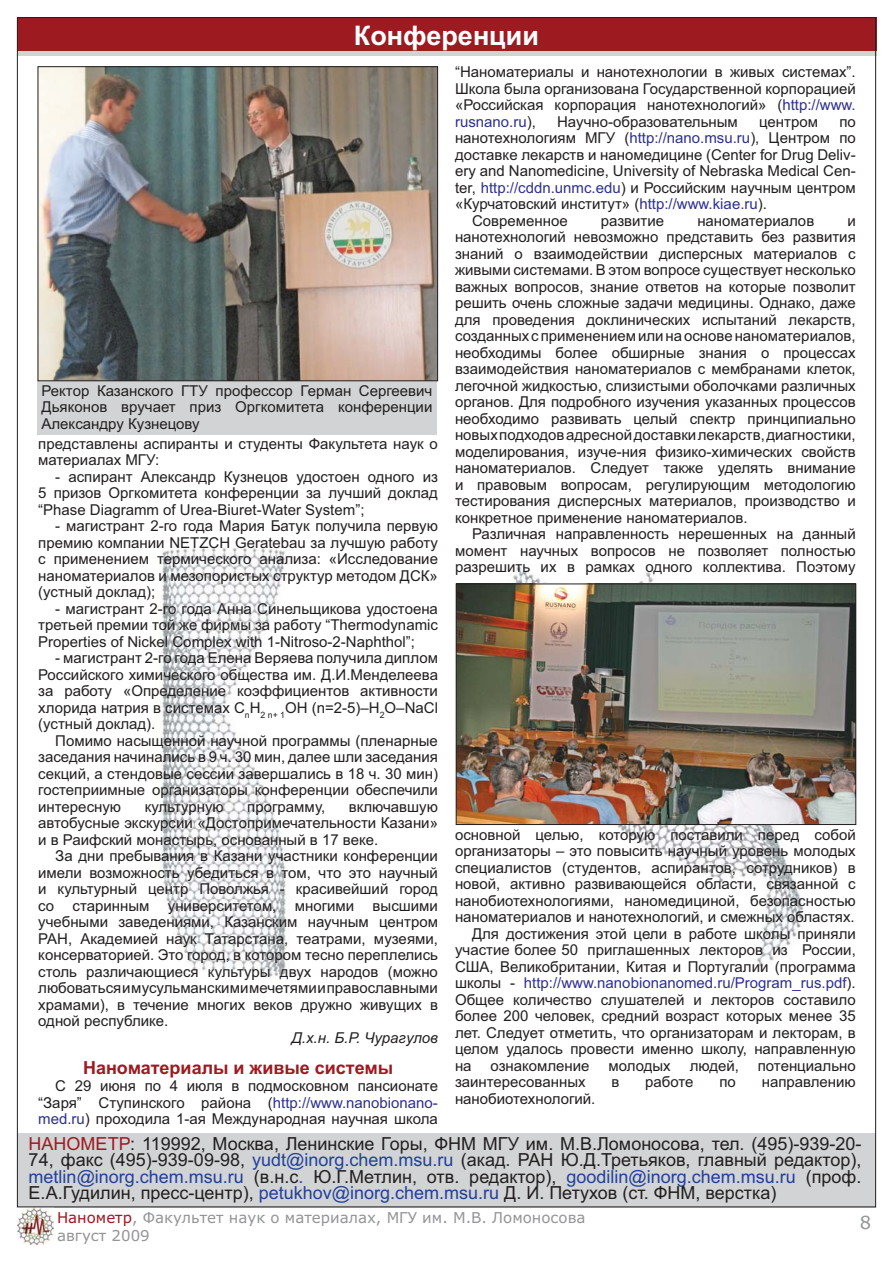
<style>
.page{position:relative;width:893px;height:1263px;background:#fff}
.page>*{position:absolute;margin:0;border:0;box-sizing:border-box;transform-origin:0 0}
.t1{font:700 27px "Arial";color:#fff}
.t2{font:18px/16.5px "Arial";color:#231f20;text-align:justify}
.t3{font:700 18px "Arial";color:#9e1a21}
.t4{font:18px "Verdana";color:#939598}
.t5{font:15px/16.5px "Arial";color:#231f20;text-align:justify}
.t6{font:15px/18px "Verdana";color:#939598}
.t7{font:15px "Arial";color:#2e3092}
.t8{font:italic 15px "Arial";color:#231f20}
.s1{color:#2e3092}
.s2{color:#231f20}
.s3{color:#9e1a21}
.s4{color:#21409a}
</style>
<div class="page">
<img style="left:161px;top:547px;width:125px;height:430px">
<img style="left:506px;top:566px;width:319px;height:391px">
<div style="left:17px;top:1133px;width:858px;height:74px;background:#d1d3d4"></div>
<img style="left:458px;top:586px;width:396px;height:237px">
<div style="left:456px;top:584px;width:400px;height:241px;border:1px solid #231f20"></div>
<div style="left:37px;top:381px;width:400px;height:53px;background:#d1d3d4"></div>
<img style="left:40px;top:68px;width:396px;height:311px">
<div style="left:38px;top:66px;width:400px;height:315px;border:1px solid #231f20"></div>
<img style="left:17px;top:1207px;width:37px;height:38px">
<div style="left:17px;top:17px;width:859px;height:34px;background:#9e1a21"></div>
<div style="left:17px;top:51px;width:859px;height:5px;background:#d1d3d4"></div>
<h1 class="t1" style="left:354px;top:20px;width:187px">Конференции</h1>
<p class="t5" style="left:42px;top:384px;width:392px">Ректор Казанского ГТУ профессор Герман Сергеевич Дьяконов вручает приз Оргкомитета конференции Александру Кузнецову</p>
<p class="t5" style="left:38px;top:437px;width:401px">представлены аспиранты и студенты Факультета наук о материалах МГУ:</p>
<p class="t5" style="left:38px;top:470px;width:401px;text-indent:17px">- аспирант Александр Кузнецов удостоен одного из 5 призов Оргкомитета конференции за лучший доклад “Phase Diagramm of Urea-Biuret-Water System”;</p>
<p class="t5" style="left:38px;top:519px;width:401px;text-indent:17px">- магистрант 2-го года Мария Батук получила первую премию компании NETZCH Geratebau за лучшую работу с применением термического анализа: «Исследование наноматериалов и мезопористых структур методом ДСК» (устный доклад);</p>
<p class="t5" style="left:38px;top:602px;width:401px;text-indent:17px">- магистрант 2-го года Анна Синельщикова удостоена третьей премии той же фирмы за работу “Thermodynamic Properties of Nickel Complex with 1-Nitroso-2-Naphthol”;</p>
<p class="t5" style="left:38px;top:651px;width:401px;text-indent:17px">- магистрант 2-го года Елена Веряева получила диплом Российского химического общества им. Д.И.Менделеева за работу «Определение коэффициентов активности хлорида натрия в системах C<sub>n</sub>H<sub>2</sub> <sub>n+</sub> <sub>1</sub>OH (n=2-5)–H<sub>2</sub>O–NaCl (устный доклад).</p>
<p class="t5" style="left:38px;top:734px;width:401px;text-indent:17px">Помимо насыщенной научной программы (пленарные заседания начинались в 9 ч. 30 мин, далее шли заседания секций, а стендовые сессии завершались в 18 ч. 30 мин) гостеприимные организаторы конференции обеспечили интересную</p>
<p class="t5" style="left:38px;top:800px;width:401px;text-indent:310px">включавшую автобусные экскурсии «Достопримечательности Казани» и в Раифский монастырь, основанный в 17 веке.</p>
<p class="t5" style="left:38px;top:849px;width:401px;text-indent:17px">За дни пребывания в Казани участники конференции имели возможность убедиться в том, что это научный и культурный центр Поволжья - красивейший город со старинным университетом, многими высшими учебными заведениями, Казанским научным центром РАН, Академией наук Татарстана, театрами, музеями, консерваторией. Это город, в котором тесно переплелись столь различающиеся культуры двух народов (можно любоваться и мусульманскими мечетями и православными храмами), в течение многих веков дружно живущих в одной республике.</p>
<p class="t8" style="left:291px;top:1029px;width:148px">Д.х.н. Б.Р. Чурагулов</p>
<p class="t3" style="left:83px;top:1058px;width:312px">Наноматериалы и живые системы</p>
<p class="t5" style="left:145px;top:800px;width:81px">культурную</p>
<p class="t5" style="left:247px;top:800px;width:79px">программу,</p>
<p class="t5" style="left:38px;top:1079px;width:401px;text-indent:17px">С 29 июня по 4 июля в подмосковном пансионате “Заря” Ступинского района (<span class="s1">http://www.nanobionano&shy;med.ru</span>) проходила 1-ая Международная научная школа</p>
<p class="t5" style="left:455px;top:65px;width:402px">“Наноматериалы и нанотехнологии в живых системах”.<br>Школа была организована Государственной корпорацией «Российская корпорация нанотехнологий» (<span class="s1">http://www. rusnano.ru</span>),</p>
<p class="t5" style="left:557px;top:115px;width:182px">Научно-образовательным</p>
<p class="t5" style="left:759px;top:115px;width:60px">центром</p>
<p class="t5" style="left:839px;top:115px;width:18px">по</p>
<p class="t5" style="left:455px;top:131px;width:402px">нанотехнологиям МГУ (<span class="s1">http://nano.msu.ru</span>), Центром по</p>
<p class="t5" style="left:455px;top:148px;width:402px">доставке лекарств и наномедицине (Center for Drug Deliv-</p>
<p class="t5" style="left:455px;top:164px;width:402px">ery and Nanomedicine, University of Nebraska Medical Cen-</p>
<p class="t5" style="left:455px;top:181px;width:402px">ter, <span class="s1">http://cddn.unmc.edu</span>) и Российским научным центром</p>
<p class="t5" style="left:455px;top:197px;width:313px">«Курчатовский институт» (<span class="s1">http://www.kiae.ru</span>).</p>
<p class="t5" style="left:472px;top:214px;width:97px">Современное</p>
<p class="t5" style="left:601px;top:214px;width:65px">развитие</p>
<p class="t5" style="left:697px;top:214px;width:118px">наноматериалов</p>
<p class="t5" style="left:455px;top:214px;width:402px;text-indent:392px">и нанотехнологий невозможно представить без развития знаний о взаимодействии дисперсных материалов с живыми системами. В этом вопросе существует несколько важных вопросов, знание ответов на которые позволит решить очень сложные задачи медицины. Однако, даже для проведения доклинических испытаний лекарств, созданных с применением или на основе наноматериалов, необходимы более обширные знания о процессах взаимодействия наноматериалов с мембранами клеток, легочной жидкостью, слизистыми оболочками различных органов. Для подробного изучения указанных процессов необходимо развивать целый спектр принципиально новых подходов адресной доставки лекарств, диагностики, моделирования, изуче-ния физико-химических свойств наноматериалов. Следует также уделять внимание и правовым вопросам, регулирующим методологию тестирования дисперсных материалов, производство и конкретное применение наноматериалов.</p>
<p class="t5" style="left:455px;top:527px;width:402px;text-indent:17px">Различная направленность нерешенных на данный момент научных вопросов не позволяет полностью разрешить их в рамках одного коллектива. Поэтому</p>
<p class="t5" style="left:455px;top:828px;width:402px">основной целью, которую поставили перед собой</p>
<p class="t5" style="left:455px;top:844px;width:402px">организаторы – это повысить научный уровень молодых</p>
<p class="t5" style="left:455px;top:861px;width:402px">специалистов (студентов, аспирантов, сотрудников) в</p>
<p class="t5" style="left:455px;top:877px;width:402px">новой, активно развивающейся области, связанной с</p>
<p class="t5" style="left:455px;top:894px;width:402px">нанобиотехнологиями, наномедициной, безопасностью</p>
<p class="t5" style="left:455px;top:910px;width:401px">наноматериалов и нанотехнологий, и смежных областях.</p>
<p class="t5" style="left:472px;top:927px;width:385px">Для достижения этой цели в работе школы приняли</p>
<p class="t5" style="left:455px;top:943px;width:402px">участие более 50 приглашенных лекторов из России,</p>
<p class="t5" style="left:455px;top:960px;width:402px">США, Великобритании, Китая и Португалии (программа</p>
<p class="t7" style="left:455px;top:978px;width:402px"><span class="s2">школы -</span> http://www.nanobionanomed.ru/Program_rus.pdf<span class="s2">).</span></p>
<p class="t5" style="left:455px;top:993px;width:402px">Общее количество слушателей и лекторов составило</p>
<p class="t5" style="left:455px;top:1009px;width:402px">более 200 человек, средний возраст которых менее 35</p>
<p class="t5" style="left:455px;top:1026px;width:402px">лет. Следует отметить, что организаторам и лекторам, в</p>
<p class="t5" style="left:455px;top:1042px;width:402px">целом удалось провести именно школу, направленную</p>
<p class="t5" style="left:455px;top:1059px;width:18px">на</p>
<p class="t5" style="left:490px;top:1059px;width:101px">ознакомление</p>
<p class="t5" style="left:608px;top:1059px;width:64px">молодых</p>
<p class="t5" style="left:689px;top:1059px;width:51px">людей,</p>
<p class="t5" style="left:757px;top:1059px;width:99px">потенциально</p>
<p class="t5" style="left:455px;top:1075px;width:132px">заинтересованных</p>
<p class="t5" style="left:611px;top:1075px;width:9px">в</p>
<p class="t5" style="left:645px;top:1075px;width:50px">работе</p>
<p class="t5" style="left:719px;top:1075px;width:18px">по</p>
<p class="t5" style="left:761px;top:1075px;width:96px">направлению</p>
<p class="t5" style="left:455px;top:1092px;width:142px">нанобиотехнологий.</p>
<p class="t2" style="left:29px;top:1137px;width:834px"><span class="s3">НАНОМЕТР</span>: 119992, Москва, Ленинские Горы, ФНМ МГУ им. М.В.Ломоносова, тел. (495)-939-20- 74, факс (495)-939-09-98, <span class="s4">yudt@inorg.chem.msu.ru</span> (акад. РАН Ю.Д.Третьяков, главный редактор), <span class="s4">metlin@inorg.chem.msu.ru</span> (в.н.с<span class="s4">.</span> Ю.Г.Метлин, отв. редактор), <span class="s4">goodilin@inorg.chem.msu.ru</span> (проф.<br>Е.А.Гудилин, пресс-центр), <span class="s4">petukhov@inorg.chem.msu.ru</span> Д. И. Петухов (ст. ФНМ, верстка)</p>
<p class="t6" style="left:57px;top:1209px;width:530px"><span class="s3">Нанометр</span>, Факультет наук о материалах, МГУ им. М.В. Ломоносова август 2009</p>
<p class="t4" style="left:859px;top:1212px;width:13px">8</p>
</div>
